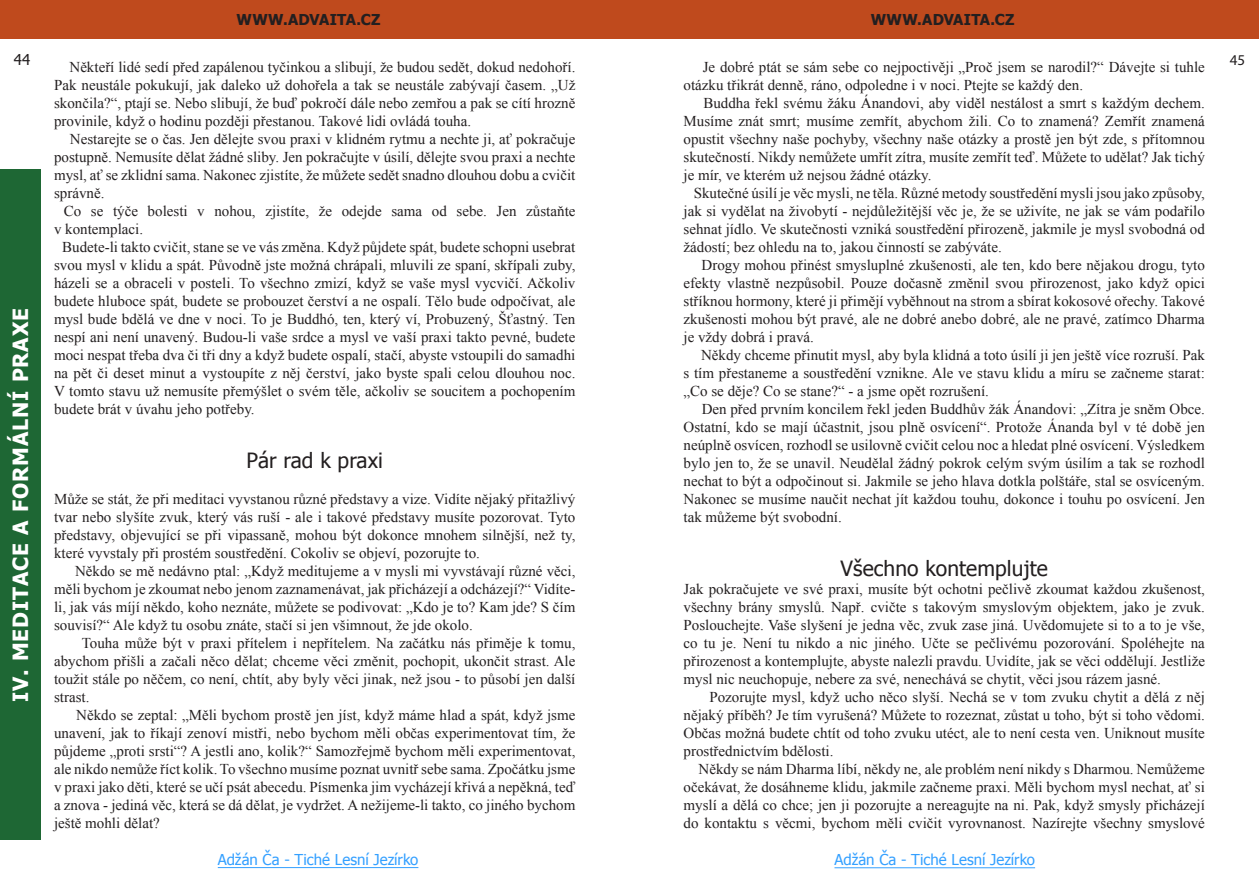
<style>
.page{position:relative;width:1259px;height:893px;background:#fff}
.page>*{position:absolute;margin:0;border:0;box-sizing:border-box;transform-origin:0 0}
.t1{font:21px "Tahoma";letter-spacing:.005em;color:#231f20}
.t2{font:700 21px "Tahoma";letter-spacing:.045em;color:#fff}
.t3{font:15px/18px "Times New Roman";color:#231f20;text-align:justify}
.t4{font:15px "Tahoma";color:#34a0ff}
.t5{font:700 15px "Tahoma";letter-spacing:.015em;color:#231f20}
.t6{font:15px "Tahoma";color:#231f20}
.t7{font:15px "Myriad Pro";color:#231f20}
</style>
<div class="page">
<div style="left:0;top:0;width:629px;height:38px;background:#bf4a1d"></div>
<hr style="left:218px;top:867px;width:200px;height:1px;background:#34a0ff">
<div style="left:0;top:170px;width:40px;height:670px;background:#1e6734"></div>
<div style="left:629px;top:0;width:630px;height:38px;background:#bf4a1d"></div>
<hr style="left:834px;top:867px;width:201px;height:1px;background:#34a0ff">
<p class="t6" style="left:14px;top:50px;width:9px">44</p>
<h1 class="t2" style="left:6px;top:702px;width:396px;rotate:-90deg">IV. MEDITACE A FORMÁLNÍ PRAXE</h1>
<h1 class="t2" style="left:6px;top:537px;width:66px;rotate:-90deg">ÚVOD</h1>
<p class="t5" style="left:237px;top:9px;width:145px">WWW.ADVAITA.CZ</p>
<p class="t3" style="left:54px;top:58px;width:523px;text-indent:15px">Někteří lidé sedí před zapálenou tyčinkou a slibují, že budou sedět, dokud nedohoří.<br>Pak neustále pokukují, jak daleko už dohořela a tak se neustále zabývají časem. „Už skončila?“, ptají se. Nebo slibují, že buď pokročí dále nebo zemřou a pak se cítí hrozně provinile, když o hodinu později přestanou. Takové lidi ovládá touha.</p>
<p class="t3" style="left:54px;top:130px;width:523px;text-indent:16px">Nestarejte se o čas. Jen dělejte svou praxi v klidném rytmu a nechte ji, ať pokračuje postupně. Nemusíte dělat žádné sliby. Jen pokračujte v úsilí, dělejte svou praxi a nechte mysl, ať se zklidní sama. Nakonec zjistíte, že můžete sedět snadno dlouhou dobu a cvičit správně.</p>
<p class="t3" style="left:64px;top:202px;width:513px">Co se týče bolesti v nohou, zjistíte, že odejde sama od sebe. Jen zůstaňte</p>
<p class="t3" style="left:54px;top:220px;width:91px">v kontemplaci.</p>
<p class="t3" style="left:62px;top:238px;width:515px">Budete-li takto cvičit, stane se ve vás změna. Když půjdete spát, budete schopni usebrat</p>
<p class="t3" style="left:54px;top:256px;width:523px">svou mysl v klidu a spát. Původně jste možná chrápali, mluvili ze spaní, skřípali zuby,</p>
<p class="t3" style="left:54px;top:274px;width:523px">házeli se a obraceli v posteli. To všechno zmizí, když se vaše mysl vycvičí. Ačkoliv</p>
<p class="t3" style="left:54px;top:292px;width:523px">budete hluboce spát, budete se probouzet čerství a ne ospalí. Tělo bude odpočívat, ale</p>
<p class="t3" style="left:54px;top:310px;width:523px">mysl bude bdělá ve dne v noci. To je Buddhó, ten, který ví, Probuzený, Šťastný. Ten</p>
<p class="t3" style="left:54px;top:328px;width:523px">nespí ani není unavený. Budou-li vaše srdce a mysl ve vaší praxi takto pevné, budete</p>
<p class="t3" style="left:54px;top:346px;width:523px">moci nespat třeba dva či tři dny a když budete ospalí, stačí, abyste vstoupili do samadhi</p>
<p class="t3" style="left:54px;top:364px;width:523px">na pět či deset minut a vystoupíte z něj čerství, jako byste spali celou dlouhou noc.</p>
<p class="t3" style="left:54px;top:382px;width:523px">V tomto stavu už nemusíte přemýšlet o svém těle, ačkoliv se soucitem a pochopením</p>
<p class="t3" style="left:54px;top:400px;width:202px">budete brát v úvahu jeho potřeby.</p>
<h1 class="t1" style="left:246px;top:446px;width:138px">Pár rad k praxi</h1>
<p class="t3" style="left:54px;top:490px;width:523px">Může se stát, že při meditaci vyvstanou různé představy a vize. Vidíte nějaký přitažlivý tvar nebo slyšíte zvuk, který vás ruší - ale i takové představy musíte pozorovat. Tyto představy, objevující se při vipassaně, mohou být dokonce mnohem silnější, než ty, které vyvstaly při prostém soustředění. Cokoliv se objeví, pozorujte to.</p>
<p class="t3" style="left:54px;top:562px;width:523px;text-indent:21px">Někdo se mě nedávno ptal: „Když meditujeme a v mysli mi vyvstávají různé věci, měli bychom je zkoumat nebo jenom zaznamenávat, jak přicházejí a odcházejí?“ Vidíte&shy;li, jak vás míjí někdo, koho neznáte, můžete se podivovat: „Kdo je to? Kam jde? S čím souvisí?“ Ale když tu osobu znáte, stačí si jen všimnout, že jde okolo.</p>
<p class="t3" style="left:54px;top:634px;width:523px;text-indent:28px">Touha může být v praxi přítelem i nepřítelem. Na začátku nás přiměje k tomu, abychom přišli a začali něco dělat; chceme věci změnit, pochopit, ukončit strast. Ale toužit stále po něčem, co není, chtít, aby byly věci jinak, než jsou - to působí jen další strast.</p>
<p class="t3" style="left:54px;top:706px;width:523px;text-indent:22px">Někdo se zeptal: „Měli bychom prostě jen jíst, když máme hlad a spát, když jsme unavení, jak to říkají zenoví mistři, nebo bychom měli občas experimentovat tím, že půjdeme „proti srsti“? A jestli ano, kolik?“ Samozřejmě bychom měli experimentovat, ale nikdo nemůže říct kolik. To všechno musíme poznat uvnitř sebe sama. Zpočátku jsme v praxi jako děti, které se učí psát abecedu. Písmenka jim vycházejí křivá a nepěkná, teď a znova - jediná věc, která se dá dělat, je vydržet. A nežijeme-li takto, co jiného bychom ještě mohli dělat?</p>
<p class="t4" style="left:218px;top:849px;width:202px">Adžán Ča - Tiché Lesní Jezírko</p>
<p class="t5" style="left:870px;top:9px;width:145px">WWW.ADVAITA.CZ</p>
<p class="t3" style="left:683px;top:58px;width:523px;text-indent:19px">Je dobré ptát se sám sebe co nejpoctivěji „Proč jsem se narodil?“ Dávejte si tuhle otázku třikrát denně, ráno, odpoledne i v noci. Ptejte se každý den.</p>
<p class="t3" style="left:683px;top:94px;width:523px;text-indent:20px">Buddha řekl svému žáku Ánandovi, aby viděl nestálost a smrt s každým dechem.<br>Musíme znát smrt; musíme zemřít, abychom žili. Co to znamená? Zemřít znamená opustit všechny naše pochyby, všechny naše otázky a prostě jen být zde, s přítomnou skutečností. Nikdy nemůžete umřít zítra, musíte zemřít teď. Můžete to udělat? Jak tichý je mír, ve kterém už nejsou žádné otázky.</p>
<p class="t3" style="left:683px;top:184px;width:523px;text-indent:10px">Skutečné úsilí je věc mysli, ne těla. Různé metody soustředění mysli jsou jako způsoby, jak si vydělat na živobytí - nejdůležitější věc je, že se uživíte, ne jak se vám podařilo sehnat jídlo. Ve skutečnosti vzniká soustředění přirozeně, jakmile je mysl svobodná od žádostí; bez ohledu na to, jakou činností se zabýváte.</p>
<p class="t3" style="left:683px;top:256px;width:523px;text-indent:18px">Drogy mohou přinést smysluplné zkušenosti, ale ten, kdo bere nějakou drogu, tyto efekty vlastně nezpůsobil. Pouze dočasně změnil svou přirozenost, jako když opici stříknou hormony, které ji přimějí vyběhnout na strom a sbírat kokosové ořechy. Takové zkušenosti mohou být pravé, ale ne dobré anebo dobré, ale ne pravé, zatímco Dharma je vždy dobrá i pravá.</p>
<p class="t3" style="left:683px;top:346px;width:523px;text-indent:18px">Někdy chceme přinutit mysl, aby byla klidná a toto úsilí ji jen ještě více rozruší. Pak s tím přestaneme a soustředění vznikne. Ale ve stavu klidu a míru se začneme starat: „Co se děje? Co se stane?“ - a jsme opět rozrušení.</p>
<p class="t3" style="left:683px;top:400px;width:523px;text-indent:18px">Den před prvním koncilem řekl jeden Buddhův žák Ánandovi: „Zítra je sněm Obce.<br>Ostatní, kdo se mají účastnit, jsou plně osvícení“. Protože Ánanda byl v té době jen neúplně osvícen, rozhodl se usilovně cvičit celou noc a hledat plné osvícení. Výsledkem bylo jen to, že se unavil. Neudělal žádný pokrok celým svým úsilím a tak se rozhodl nechat to být a odpočinout si. Jakmile se jeho hlava dotkla polštáře, stal se osvíceným.<br>Nakonec se musíme naučit nechat jít každou touhu, dokonce i touhu po osvícení. Jen tak můžeme být svobodní.</p>
<h1 class="t1" style="left:840px;top:554px;width:209px">Všechno kontemplujte</h1>
<p class="t3" style="left:683px;top:580px;width:523px">Jak pokračujete ve své praxi, musíte být ochotni pečlivě zkoumat každou zkušenost, všechny brány smyslů. Např. cvičte s takovým smyslovým objektem, jako je zvuk.<br>Poslouchejte. Vaše slyšení je jedna věc, zvuk zase jiná. Uvědomujete si to a to je vše, co tu je. Není tu nikdo a nic jiného. Učte se pečlivému pozorování. Spoléhejte na přirozenost a kontemplujte, abyste nalezli pravdu. Uvidíte, jak se věci oddělují. Jestliže mysl nic neuchopuje, nebere za své, nenechává se chytit, věci jsou rázem jasné.</p>
<p class="t3" style="left:683px;top:688px;width:523px;text-indent:26px">Pozorujte mysl, když ucho něco slyší. Nechá se v tom zvuku chytit a dělá z něj nějaký příběh? Je tím vyrušená? Můžete to rozeznat, zůstat u toho, být si toho vědomi.<br>Občas možná budete chtít od toho zvuku utéct, ale to není cesta ven. Uniknout musíte prostřednictvím bdělosti.</p>
<p class="t3" style="left:683px;top:760px;width:523px;text-indent:15px">Někdy se nám Dharma líbí, někdy ne, ale problém není nikdy s Dharmou. Nemůžeme očekávat, že dosáhneme klidu, jakmile začneme praxi. Měli bychom mysl nechat, ať si myslí a dělá co chce; jen ji pozorujte a nereagujte na ni. Pak, když smysly přicházejí do kontaktu s věcmi, bychom měli cvičit vyrovnanost. Nazírejte všechny smyslové</p>
<p class="t4" style="left:834px;top:849px;width:202px">Adžán Ča - Tiché Lesní Jezírko</p>
<p class="t7" style="left:1229px;top:51px;width:15px">45</p>
</div>
